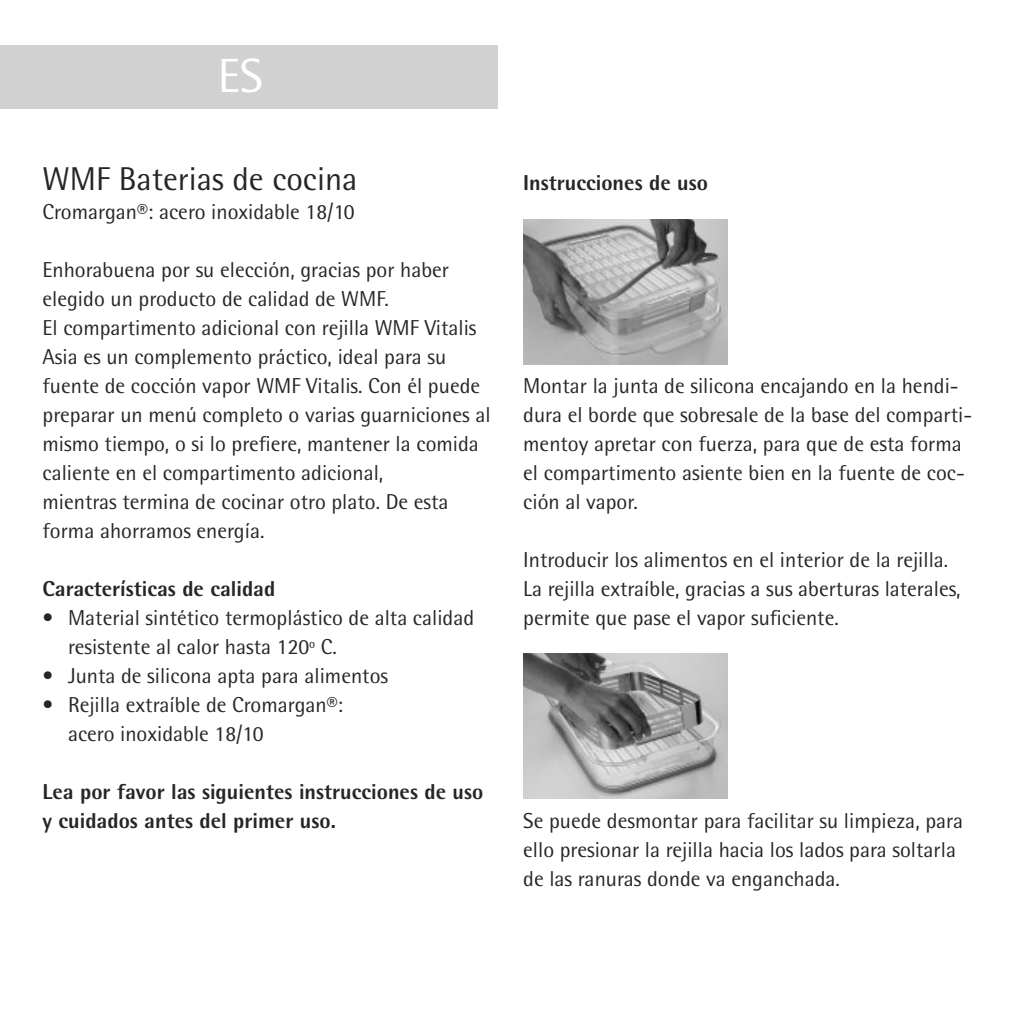
<style>
.page{position:relative;width:1021px;height:1021px;background:#fff}
.page>*{position:absolute;margin:0;border:0;box-sizing:border-box;transform-origin:0 0}
.t1{font:48px "WMF Rotis";color:#fff}
.t2{font:33px "WMF Rotis";color:#272627}
.t3{font:21.6px/29.1px "WMF Rotis";color:#272627}
.t4{font:700 21.6px/29.1px "WMF Rotis";color:#272627}
</style>
<div class="page">
<div style="left:0;top:45px;width:497px;height:63px;background:#d1d1d2"></div>
<img style="left:523px;top:219px;width:204px;height:145px">
<img style="left:523px;top:654px;width:204px;height:145px">
<h1 class="t1" style="left:218px;top:47px;width:47px">ES</h1>
<h2 class="t2" style="left:43px;top:159px;width:316px">WMF Baterias de cocina</h2>
<p class="t3" style="left:43px;top:197px;width:313px">Cromargan®: acero inoxidable 18/10</p>
<p class="t3" style="left:43px;top:255px;width:449px">Enhorabuena por su elección, gracias por haber elegido un producto de calidad de WMF.<br>El compartimento adicional con rejilla WMF Vitalis Asia es un complemento práctico, ideal para su fuente de cocción vapor WMF Vitalis. Con él puede preparar un menú completo o varias guarniciones al mismo tiempo, o si lo prefiere, mantener la comida caliente en el compartimento adicional,<br>mientras termina de cocinar otro plato. De esta forma ahorramos energía.</p>
<p class="t4" style="left:43px;top:574px;width:234px">Características de calidad</p>
<p class="t3" style="left:68px;top:603px;width:407px;text-indent:-26px">• Material sintético termoplástico de alta calidad resistente al calor hasta 120º C.</p>
<p class="t3" style="left:43px;top:661px;width:347px">• Junta de silicona apta para alimentos</p>
<p class="t3" style="left:68px;top:690px;width:276px;text-indent:-26px">• Rejilla extraíble de Cromargan®: acero inoxidable 18/10</p>
<p class="t4" style="left:43px;top:777px;width:442px">Lea por favor las siguientes instrucciones de uso y cuidados antes del primer uso.</p>
<p class="t4" style="left:523px;top:168px;width:186px">Instrucciones de uso</p>
<p class="t3" style="left:523px;top:371px;width:450px">Montar la junta de silicona encajando en la hendi&shy;dura el borde que sobresale de la base del comparti&shy;mentoy apretar con fuerza, para que de esta forma el compartimento asiente bien en la fuente de coc&shy;ción al vapor.</p>
<p class="t3" style="left:523px;top:545px;width:439px">Introducir los alimentos en el interior de la rejilla.<br>La rejilla extraíble, gracias a sus aberturas laterales, permite que pase el vapor suficiente.</p>
<p class="t3" style="left:523px;top:806px;width:441px">Se puede desmontar para facilitar su limpieza, para ello presionar la rejilla hacia los lados para soltarla de las ranuras donde va enganchada.</p>
</div>
